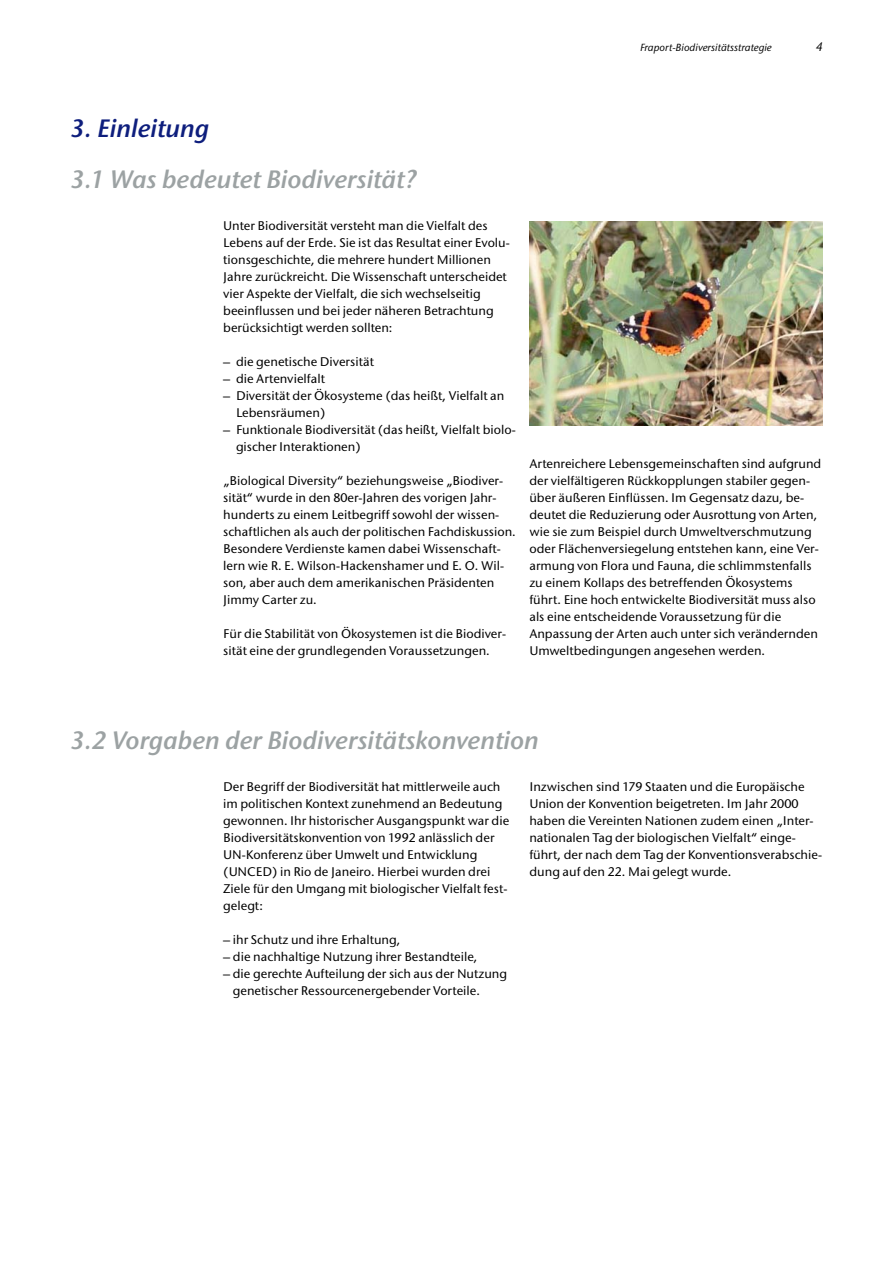
<style>
.page{position:relative;width:893px;height:1263px;background:#fff}
.page>*{position:absolute;margin:0;border:0;box-sizing:border-box;transform-origin:0 0}
.t1{font:25.5px "Stone San Itc T Semi Ital";color:#9ca2a3}
.t2{font:25.5px "Stone San Itc T Semi Ital";color:#0e1e7d}
.t3{font:500 12.75px/17px "Stone San Itc T";color:#000}
.t4{font:italic 500 12.75px "Stone San Itc T";color:#000}
.t5{font:italic 500 10.5px "Stone San Itc T";color:#000}
</style>
<div class="page">
<img style="left:529px;top:221px;width:294px;height:204px">
<p class="t5" style="left:640px;top:41px;width:133px">Fraport-Biodiversitätsstrategie</p>
<p class="t4" style="left:816px;top:39px;width:8px">4</p>
<h1 class="t2" style="left:70px;top:113px;width:140px">3. Einleitung</h1>
<h1 class="t1" style="left:70px;top:164px;width:348px">3.1 Was bedeutet Biodiversität?</h1>
<p class="t3" style="left:223px;top:217px;width:288px">Unter Biodiversität versteht man die Vielfalt des Lebens auf der Erde. Sie ist das Resultat einer Evolu&shy;tionsgeschichte, die mehrere hundert Millionen Jahre zurückreicht. Die Wissenschaft unterscheidet vier Aspekte der Vielfalt, die sich wechselseitig beeinflussen und bei jeder näheren Betrachtung berücksichtigt werden sollten:</p>
<p class="t3" style="left:223px;top:353px;width:152px">– die genetische Diversität</p>
<p class="t3" style="left:223px;top:370px;width:103px">– die Artenvielfalt</p>
<p class="t3" style="left:236px;top:387px;width:270px;text-indent:-13px">– Diversität der Ökosysteme (das heißt, Vielfalt an<br>Lebensräumen)</p>
<p class="t3" style="left:236px;top:421px;width:281px;text-indent:-13px">– Funktionale Biodiversität (das heißt, Vielfalt biolo&shy;gischer Interaktionen)</p>
<p class="t3" style="left:223px;top:472px;width:294px">„Biological Diversity“ beziehungsweise „Biodiver&shy;sität“ wurde in den 80er-Jahren des vorigen Jahr&shy;hunderts zu einem Leitbegriff sowohl der wissen&shy;schaftlichen als auch der politischen Fachdiskussion.<br>Besondere Verdienste kamen dabei Wissenschaft&shy;lern wie R. E. Wilson-Hackenshamer und E. O. Wil&shy;son, aber auch dem amerikanischen Präsidenten Jimmy Carter zu.</p>
<p class="t3" style="left:223px;top:625px;width:284px">Für die Stabilität von Ökosystemen ist die Biodiver&shy;sität eine der grundlegenden Voraussetzungen.</p>
<p class="t3" style="left:529px;top:455px;width:293px">Artenreichere Lebensgemeinschaften sind aufgrund der vielfältigeren Rückkopplungen stabiler gegen&shy;über äußeren Einflüssen. Im Gegensatz dazu, be&shy;deutet die Reduzierung oder Ausrottung von Arten, wie sie zum Beispiel durch Umweltverschmutzung oder Flächenversiegelung entstehen kann, eine Ver&shy;armung von Flora und Fauna, die schlimmstenfalls zu einem Kollaps des betreffenden Ökosystems führt. Eine hoch entwickelte Biodiversität muss also als eine entscheidende Voraussetzung für die Anpassung der Arten auch unter sich verändernden Umweltbedingungen angesehen werden.</p>
<h1 class="t1" style="left:70px;top:725px;width:470px">3.2 Vorgaben der Biodiversitätskonvention</h1>
<p class="t3" style="left:223px;top:778px;width:288px">Der Begriff der Biodiversität hat mittlerweile auch im politischen Kontext zunehmend an Bedeutung gewonnen. Ihr historischer Ausgangspunkt war die Biodiversitätskonvention von 1992 anlässlich der UN-Konferenz über Umwelt und Entwicklung (UNCED) in Rio de Janeiro. Hierbei wurden drei Ziele für den Umgang mit biologischer Vielfalt fest&shy;gelegt:</p>
<p class="t3" style="left:223px;top:931px;width:178px">– ihr Schutz und ihre Erhaltung,</p>
<p class="t3" style="left:223px;top:948px;width:256px">– die nachhaltige Nutzung ihrer Bestandteile,</p>
<p class="t3" style="left:233px;top:965px;width:276px;text-indent:-10px">– die gerechte Aufteilung der sich aus der Nutzung genetischer Ressourcenergebender Vorteile.</p>
<p class="t3" style="left:529px;top:778px;width:294px">Inzwischen sind 179 Staaten und die Europäische Union der Konvention beigetreten. Im Jahr 2000 haben die Vereinten Nationen zudem einen „Inter&shy;nationalen Tag der biologischen Vielfalt“ einge&shy;führt, der nach dem Tag der Konventionsverabschie&shy;dung auf den 22. Mai gelegt wurde.</p>
</div>
